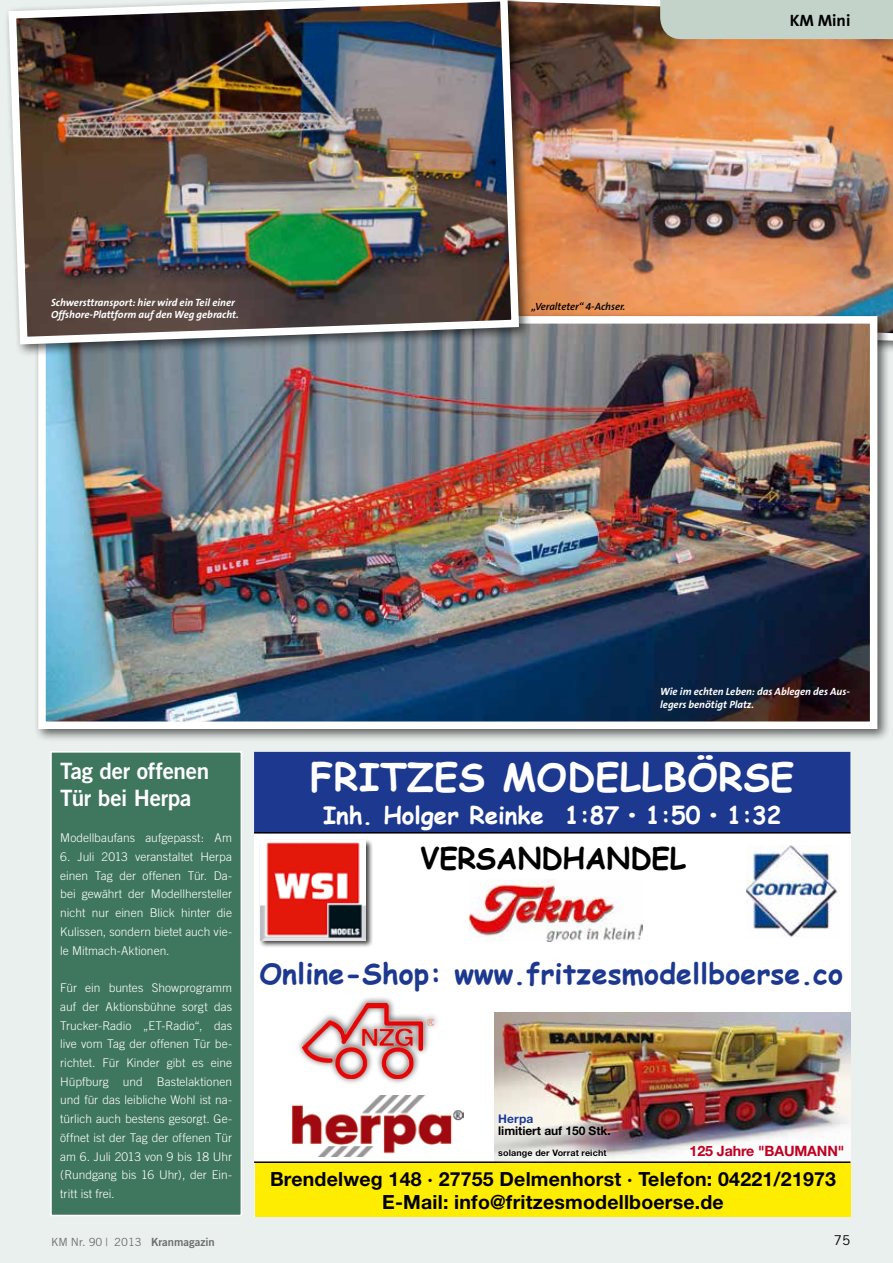
<style>
.page{position:relative;width:893px;height:1263px;background:#eaf0ed}
.page>*{position:absolute;margin:0;border:0;box-sizing:border-box;transform-origin:0 0}
.t1{font:700 38.25px "Comic Sans MS";letter-spacing:.01em;color:#fff}
.t2{font:700 29.25px "Comic Sans MS";color:#000}
.t3{font:700 28.5px "Comic Sans MS";letter-spacing:.005em;color:#1c388f}
.t4{font:700 24px "Comic Sans MS";color:#fff}
.t5{font:22.5px/27px "Trade Gothic Bold Two";letter-spacing:-.015em;color:#fff}
.t6{font:700 19.5px/23.4px "Helvetica Neue";letter-spacing:.01em;color:#000;text-align:center}
.t7{font:700 16.5px "The Sans B7";color:#000}
.t8{font:700 14.25px "Helvetica Neue";letter-spacing:-.01em;color:#c10122}
.t9{font:13.5px "Trade Gothic";color:#000}
.t10{font:300 12px/18.8px "Trade Gothic";color:#fff;text-align:justify}
.t11{font:700 12px "Helvetica Neue";letter-spacing:-.005em;color:#000}
.t12{font:700 12px "Helvetica Neue";letter-spacing:.01em;color:#1c388f}
.t13{font:11.25px "Trade Gothic";color:#6e6e6e}
.t14{font:italic 700 10.5px/12.3px "The Sans B7";color:#fff}
.t15{font:italic 600 10.5px "The Sans B6";letter-spacing:-.005em;color:#000}
.t16{font:700 9px "Helvetica Neue";letter-spacing:.01em;color:#000}
.s1{font-family:"Trade Gothic Bold Two"}
</style>
<div class="page">
<img style="left:532px;top:0;width:361px;height:345px">
<div style="left:660px;top:0;width:233px;height:39px;background:#c3d3ca"></div>
<div style="left:34px;top:311px;width:857px;height:431px;background:#000;opacity:.6"></div>
<img style="left:47px;top:325px;width:821px;height:395px">
<div style="left:38px;top:316px;width:839px;height:413px;border:8px solid #fff"></div>
<div style="left:254px;top:752px;width:596px;height:464px;background:#fff"></div>
<img style="left:494px;top:1012px;width:356px;height:146px">
<div style="left:255px;top:753px;width:595px;height:79px;background:#1c388f"></div>
<div style="left:254px;top:752px;width:596px;height:81px;border:2px solid #1c388f"></div>
<div style="left:255px;top:1163px;width:595px;height:53px;background:#ffed00"></div>
<img style="left:469px;top:880px;width:174px;height:61px">
<img style="left:291px;top:1096px;width:173px;height:60px">
<div style="left:296px;top:996px;width:145px;height:89px;background:#000;opacity:.75"></div>
<img style="left:303px;top:1003px;width:131px;height:75px">
<div style="left:259px;top:838px;width:114px;height:110px;background:#000;opacity:.75"></div>
<img style="left:260px;top:840px;width:105px;height:100px">
<img style="left:746px;top:845px;width:92px;height:92px">
<hr style="left:254px;top:1161px;width:596px;height:2px;background:#000">
<div style="left:489px;top:1104px;width:130px;height:64px;background:#fff;opacity:.75"></div>
<svg style="left:498px;top:1114px;width:36px;height:12px"></svg>
<svg style="left:498px;top:1149px;width:109px;height:10px"></svg>
<hr style="left:254px;top:832px;width:596px;height:1px;background:#000">
<div style="left:4px;top:0;width:528px;height:357px;background:#000;opacity:.6"></div>
<img style="left:5px;top:0;width:518px;height:348px">
<div style="left:51px;top:752px;width:190px;height:463px;background:#3f765e"></div>
<div style="left:50px;top:751px;width:192px;height:465px;border:2px solid #fff"></div>
<p class="t14" style="left:51px;top:296px;width:189px">Schwersttransport: hier wird ein Teil einer<br>Offshore-Plattform auf den Weg gebracht.</p>
<p class="t15" style="left:531px;top:301px;width:95px">„Veralteter“ 4-Achser.</p>
<h3 class="t7" style="left:790px;top:11px;width:62px">KM Mini</h3>
<p class="t14" style="left:660px;top:686px;width:191px">Wie im echten Leben: das Ablegen des Aus&shy;legers benötigt Platz.</p>
<h3 class="t5" style="left:60px;top:757px;width:150px">Tag der offenen<br>Tür bei Herpa</h3>
<p class="t10" style="left:60px;top:828px;width:173px">Modellbaufans aufgepasst: Am</p>
<p class="t10" style="left:60px;top:847px;width:173px">6. Juli 2013 veranstaltet Herpa einen Tag der offenen Tür. Da&shy;bei gewährt der Modellhersteller nicht nur einen Blick hinter die Kulissen, sondern bietet auch vie&shy;le Mitmach-Aktionen.</p>
<p class="t10" style="left:60px;top:978px;width:173px">Für ein buntes Showprogramm auf der Aktionsbühne sorgt das Trucker-Radio „ET-Radio“, das live vom Tag der offenen Tür be&shy;richtet. Für Kinder gibt es eine Hüpfburg und Bastelaktionen und für das leibliche Wohl ist na&shy;türlich auch bestens gesorgt. Ge&shy;öffnet ist der Tag der offenen Tür am 6. Juli 2013 von 9 bis 18 Uhr (Rundgang bis 16 Uhr), der Ein&shy;tritt ist frei.</p>
<h1 class="t1" style="left:310px;top:749px;width:485px">Fritzes Modellbörse</h1>
<h3 class="t4" style="left:323px;top:798px;width:460px">inh. Holger reinke 1:87 • 1:50 • 1:32</h3>
<h2 class="t2" style="left:420px;top:836px;width:268px">VersandHandel</h2>
<h3 class="t3" style="left:259px;top:952px;width:585px">online-shop: www.fritzesmodellboerse.co</h3>
<p class="t12" style="left:498px;top:1111px;width:37px">Herpa</p>
<p class="t11" style="left:498px;top:1123px;width:114px">limitiert auf 150 Stk.</p>
<p class="t16" style="left:498px;top:1147px;width:110px">solange der Vorrat reicht</p>
<p class="t8" style="left:690px;top:1142px;width:156px">125 Jahre "BAUMANN"</p>
<h3 class="t6" style="left:270px;top:1166px;width:568px">Brendelweg 148 · 27755 Delmenhorst · Telefon: 04221/21973<br>E-Mail: info@fritzesmodellboerse.de</h3>
<p class="t13" style="left:51px;top:1235px;width:165px">KM Nr. 90 | 2013 <span class="s1">Kranmagazin</span></p>
<p class="t9" style="left:834px;top:1232px;width:18px">75</p>
</div>
